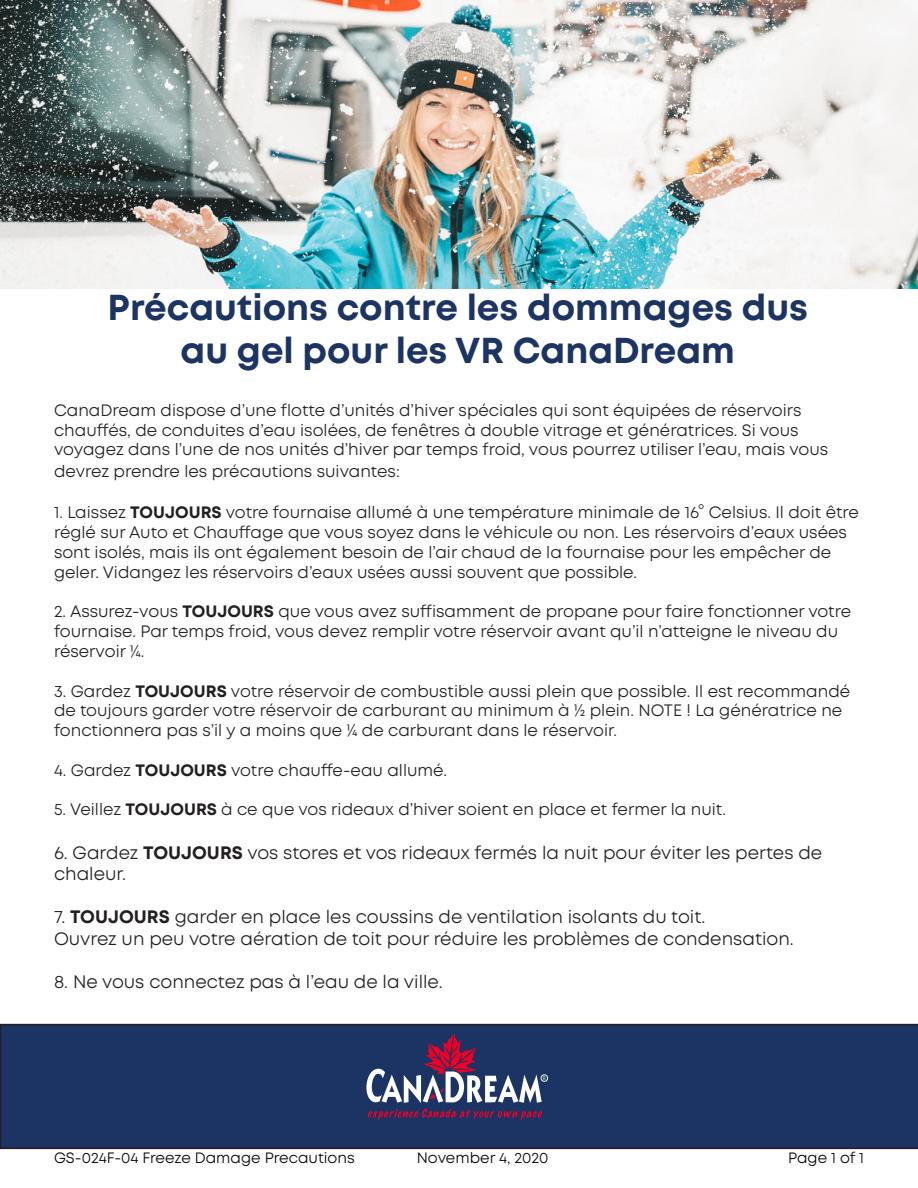
<style>
.page{position:relative;width:918px;height:1188px;background:#fff}
.page>*{position:absolute;margin:0;border:0;box-sizing:border-box;transform-origin:0 0}
.t1{font:700 36px/43.2px "Mont";color:#1b3463;text-align:center}
.t2{font:18px/21.6px "Mont";color:#231f20}
.t3{font:16.5px/19.8px "Mont";color:#231f20}
.t4{font:15px "Mont";color:#040503}
.t5{font:5.55px "Myriad Pro";color:#fff}
.s1{font-weight:700}
</style>
<div class="page">
<img style="left:0;top:0;width:918px;height:289px">
<div style="left:0;top:1024px;width:918px;height:125px;background:#1b3463"></div>
<div style="left:541px;top:1075px;width:7px;height:7px;border:1px solid #fff;border-radius:50%"></div>
<svg style="left:366px;top:1035px;width:176px;height:85px;background:#524f75"></svg>
<p class="t1" style="left:108px;top:286px;width:702px">Précautions contre les dommages dus au gel pour les VR CanaDream</p>
<p class="t3" style="left:54px;top:400px;width:776px">CanaDream dispose d’une flotte d’unités d’hiver spéciales qui sont équipées de réservoirs chauffés, de conduites d’eau isolées, de fenêtres à double vitrage et génératrices. Si vous voyagez dans l’une de nos unités d’hiver par temps froid, vous pourrez utiliser l’eau, mais vous</p>
<p class="t3" style="left:54px;top:461px;width:347px">devrez prendre les précautions suivantes:</p>
<p class="t3" style="left:54px;top:503px;width:806px">1. Laissez <span class="s1">TOUJOURS</span> votre fournaise allumé à une température minimale de 16° Celsius. Il doit être réglé sur Auto et Chauffage que vous soyez dans le véhicule ou non. Les réservoirs d’eaux usées sont isolés, mais ils ont également besoin de l’air chaud de la fournaise pour les empêcher de geler. Vidangez les réservoirs d’eaux usées aussi souvent que possible.</p>
<p class="t3" style="left:54px;top:602px;width:799px">2. Assurez-vous <span class="s1">TOUJOURS</span> que vous avez suffisamment de propane pour faire fonctionner votre fournaise. Par temps froid, vous devez remplir votre réservoir avant qu’il n’atteigne le niveau du réservoir ¼.</p>
<p class="t3" style="left:54px;top:681px;width:798px">3. Gardez <span class="s1">TOUJOURS</span> votre réservoir de combustible aussi plein que possible. Il est recommandé de toujours garder votre réservoir de carburant au minimum à ½ plein. NOTE ! La génératrice ne fonctionnera pas s’il y a moins que ¼ de carburant dans le réservoir.</p>
<p class="t3" style="left:54px;top:760px;width:395px">4. Gardez <span class="s1">TOUJOURS</span> votre chauffe-eau allumé.</p>
<p class="t3" style="left:54px;top:800px;width:674px">5. Veillez <span class="s1">TOUJOURS</span> à ce que vos rideaux d’hiver soient en place et fermer la nuit.</p>
<p class="t2" style="left:54px;top:842px;width:770px">6. Gardez <span class="s1">TOUJOURS</span> vos stores et vos rideaux fermés la nuit pour éviter les pertes de chaleur.</p>
<p class="t2" style="left:54px;top:906px;width:653px">7. <span class="s1">TOUJOURS</span> garder en place les coussins de ventilation isolants du toit.</p>
<p class="t2" style="left:54px;top:928px;width:741px">Ouvrez un peu votre aération de toit pour réduire les problèmes de condensation.</p>
<p class="t2" style="left:54px;top:971px;width:390px">8. Ne vous connectez pas à l’eau de la ville.</p>
<p class="t5" style="left:543px;top:1074px;width:4px">R</p>
<p class="t4" style="left:54px;top:1148px;width:302px">GS-024F-04 Freeze Damage Precautions</p>
<p class="t4" style="left:417px;top:1148px;width:133px">November 4, 2020</p>
<p class="t4" style="left:788px;top:1148px;width:77px">Page 1 of 1</p>
</div>
